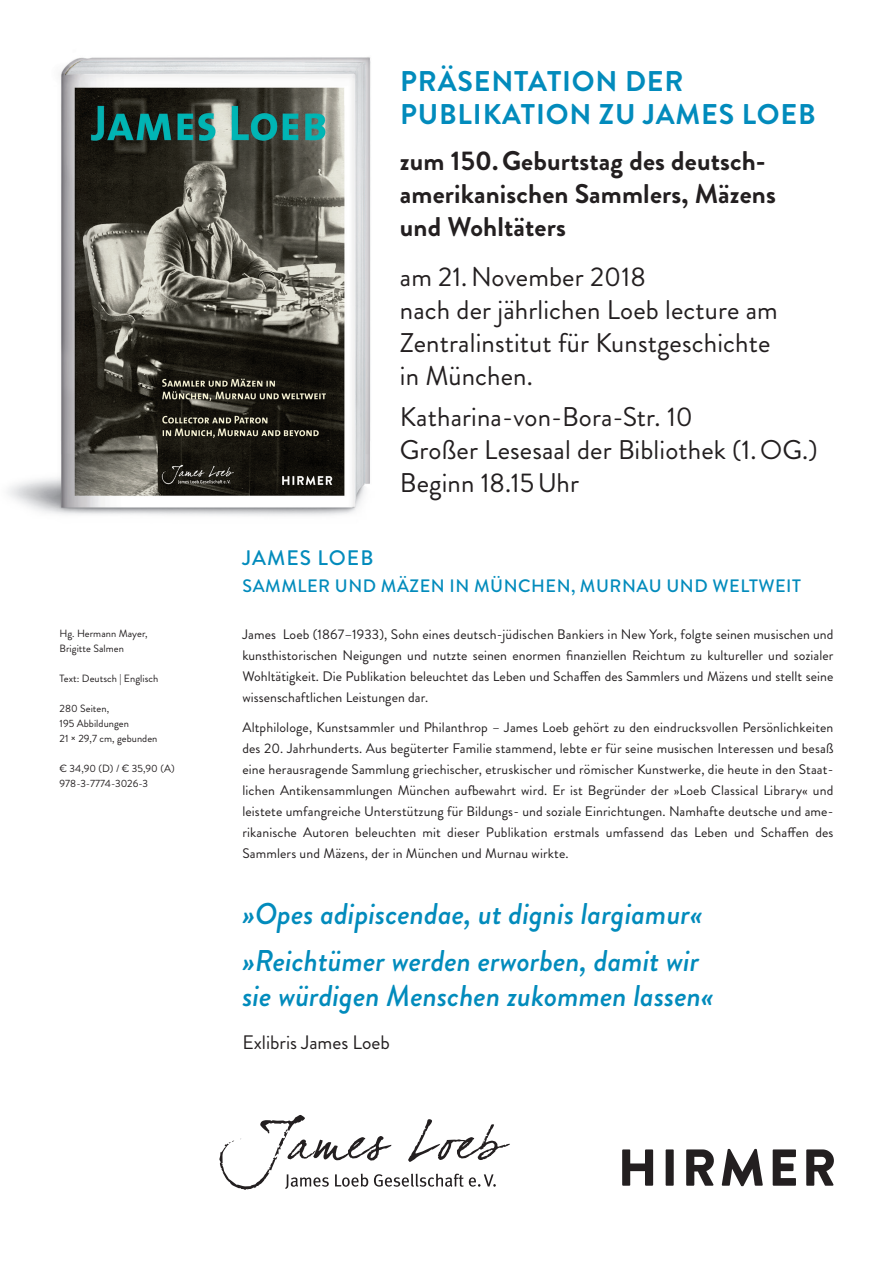
<style>
.page{position:relative;width:893px;height:1263px;background:#fff}
.page>*{position:absolute;margin:0;border:0;box-sizing:border-box;transform-origin:0 0}
.t1{font:italic 500 30px/47.2px "Brandon Grotesque";color:#028bbc}
.t2{font:700 28.5px/33px "Brandon Grotesque";letter-spacing:.03em;color:#028bbc}
.t3{font:27px/33px "Brandon Grotesque";letter-spacing:.005em;color:#231f20}
.t4{font:700 27px/33px "Brandon Grotesque";letter-spacing:.005em;color:#231f20}
.t5{font:500 21px "Brandon Grotesque";letter-spacing:.05em;color:#028bbc}
.t6{font:19.5px "Brandon Grotesque";color:#231f20}
.t7{font:500 18px "Brandon Grotesque";letter-spacing:.03em;color:#028bbc}
.t8{font:13.8px/21px "Brandon Grotesque";letter-spacing:.005em;color:#231f20;text-align:justify}
.t9{font:10.5px/15px "Brandon Grotesque";letter-spacing:.005em;color:#231f20}
</style>
<div class="page">
<img style="left:7px;top:57px;width:364px;height:459px">
<img style="left:622px;top:1148px;width:212px;height:39px">
<svg style="left:219px;top:1115px;width:291px;height:75px"></svg>
<p class="t9" style="left:60px;top:626px;width:90px">Hg. Hermann Mayer,<br>Brigitte Salmen</p>
<p class="t9" style="left:60px;top:671px;width:100px">Text: Deutsch | Englisch</p>
<p class="t9" style="left:60px;top:701px;width:99px">280 Seiten,<br>195 Abbildungen<br>21 × 29,7 cm, gebunden</p>
<p class="t9" style="left:60px;top:761px;width:117px">€ 34,90 (D) / € 35,90 (A)<br>978-3-7774-3026-3</p>
<h2 class="t2" style="left:400px;top:65px;width:417px">PRÄSENTATION DER<br>PUBLIKATION ZU JAMES LOEB</h2>
<h3 class="t4" style="left:400px;top:144px;width:377px">zum 150.Geburtstag des deutsch&shy;amerikanischen Sammlers, Mäzens und Wohltäters</h3>
<h3 class="t3" style="left:400px;top:260px;width:379px">am 21.November 2018<br>nach der jährlichen Loeb lecture am<br>Zentralinstitut für Kunstgeschichte in München.</h3>
<h3 class="t3" style="left:400px;top:401px;width:419px">Katharina-von-Bora-Str. 10<br>Großer Lesesaal der Bibliothek (1.OG.)<br>Beginn 18.15Uhr</h3>
<h3 class="t5" style="left:243px;top:544px;width:132px">JAMES LOEB</h3>
<h3 class="t7" style="left:242px;top:573px;width:560px">SAMMLER UND MÄZEN IN MÜNCHEN, MURNAU UND WELTWEIT</h3>
<p class="t8" style="left:242px;top:624px;width:593px">James Loeb (1867–1933), Sohn eines deutsch-jüdischen Bankiers in New York, folgte seinen musischen und kunsthistorischen Neigungen und nutzte seinen enormen finanziellen Reichtum zu kultureller und sozialer Wohltätigkeit. Die Publikation beleuchtet das Leben und Schaffen des Sammlers und Mäzens und stellt seine wissenschaftlichen Leistungen dar.</p>
<p class="t8" style="left:242px;top:717px;width:593px">Altphilologe, Kunstsammler und Philanthrop – James Loeb gehört zu den eindrucksvollen Persönlichkeiten des 20. Jahrhunderts. Aus begüterter Familie stammend, lebte er für seine musischen Interessen und besaß eine herausragende Sammlung griechischer, etruskischer und römischer Kunstwerke, die heute in den Staat&shy;lichen Antikensammlungen München aufbewahrt wird. Er ist Begründer der »Loeb Classical Library« und leistete umfangreiche Unterstützung für Bildungs- und soziale Einrichtungen. Namhafte deutsche und ame&shy;rikanische Autoren beleuchten mit dieser Publikation erstmals umfassend das Leben und Schaffen des Sammlers und Mäzens, der in München und Murnau wirkte.</p>
<h1 class="t1" style="left:242px;top:891px;width:462px">»Opes adipiscendae, ut dignis largiamur« »Reichtümer werden erworben, damit wir</h1>
<h1 class="t1" style="left:242px;top:972px;width:473px">sie würdigen Menschen zukommen lassen«</h1>
<h3 class="t6" style="left:242px;top:1029px;width:149px">Exlibris James Loeb</h3>
</div>
